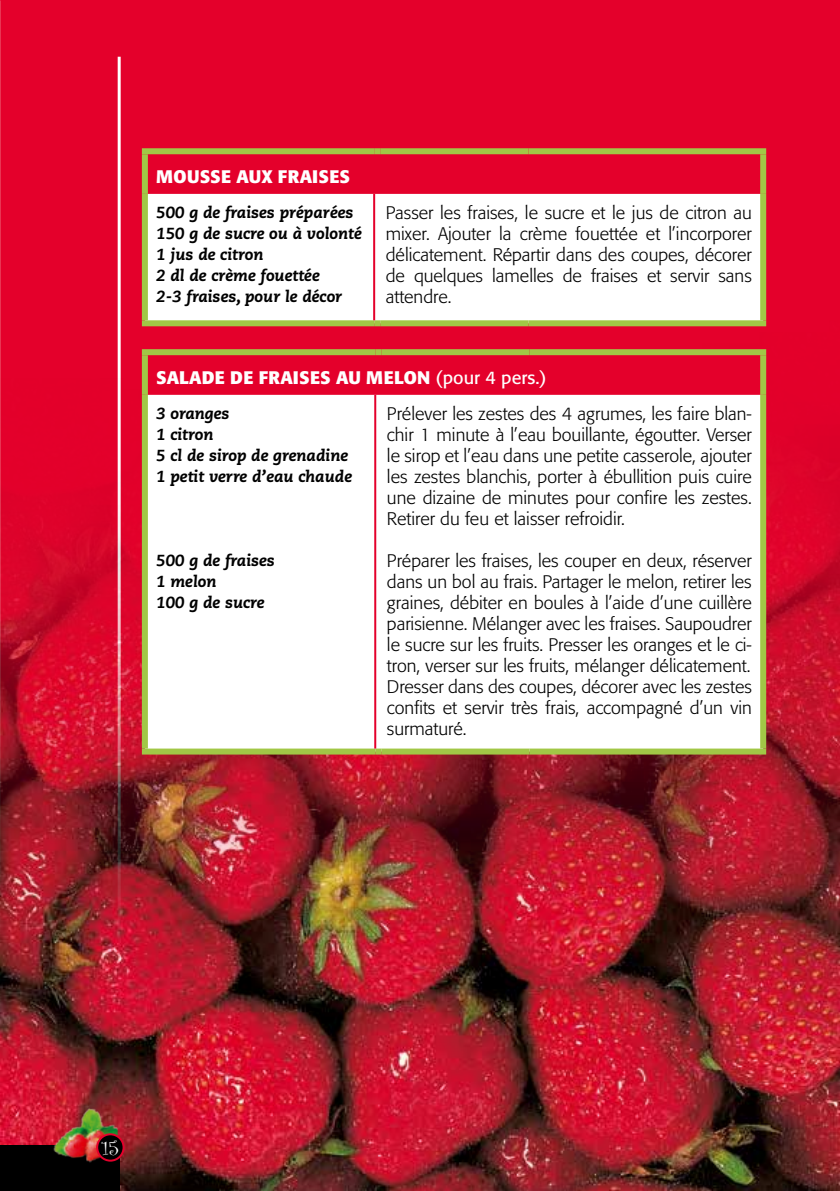
<style>
.page{position:relative;width:840px;height:1191px;background:#fff}
.page>*{position:absolute;margin:0;border:0;box-sizing:border-box;transform-origin:0 0}
.t1{font:20px "Curlz";color:#fff}
.t2{font:300 18px/21px "Formata";color:#000;text-align:justify}
.t3{font:700 18px "Formata";letter-spacing:.02em;color:#fff}
.t4{font:18px "Formata";color:#fff}
.t5{font:italic 800 16px/21px "Caecilia";color:#000}
.s1{font-weight:700}
</style>
<div class="page">
<img style="left:0;top:0;width:839px;height:1191px">
<div style="left:145px;top:151px;width:617px;height:43px;background:#e4002b"></div>
<svg style="left:148px;top:194px;width:611px;height:126px"></svg>
<div style="left:142px;top:148px;width:232px;height:6px;background:#a1c746"></div>
<div style="left:142px;top:154px;width:6px;height:40px;background:#a1c746"></div>
<svg style="left:374px;top:148px;width:6px;height:6px"></svg>
<div style="left:380px;top:148px;width:148px;height:6px;background:#a1c746"></div>
<div style="left:528px;top:148px;width:237px;height:6px;background:#a1c746"></div>
<svg style="left:759px;top:154px;width:6px;height:40px"></svg>
<div style="left:142px;top:194px;width:6px;height:126px;background:#a1c746"></div>
<svg style="left:759px;top:194px;width:6px;height:126px"></svg>
<div style="left:142px;top:320px;width:232px;height:6px;background:#a1c746"></div>
<svg style="left:374px;top:320px;width:6px;height:6px"></svg>
<div style="left:380px;top:320px;width:148px;height:6px;background:#a1c746"></div>
<div style="left:528px;top:320px;width:237px;height:6px;background:#a1c746"></div>
<hr style="left:373px;top:194px;width:2px;height:126px;background:#e4002b">
<div style="left:145px;top:352px;width:617px;height:43px;background:#e4002b"></div>
<svg style="left:148px;top:395px;width:611px;height:353px"></svg>
<div style="left:142px;top:349px;width:233px;height:6px;background:#a1c746"></div>
<div style="left:142px;top:355px;width:6px;height:40px;background:#a1c746"></div>
<svg style="left:375px;top:349px;width:6px;height:6px"></svg>
<div style="left:381px;top:349px;width:148px;height:6px;background:#a1c746"></div>
<div style="left:529px;top:349px;width:236px;height:6px;background:#a1c746"></div>
<svg style="left:759px;top:355px;width:6px;height:40px"></svg>
<div style="left:142px;top:395px;width:6px;height:353px;background:#a1c746"></div>
<svg style="left:759px;top:395px;width:6px;height:353px;fill:#a1c746"></svg>
<div style="left:142px;top:748px;width:233px;height:6px;background:#a1c746"></div>
<svg style="left:375px;top:748px;width:6px;height:6px"></svg>
<div style="left:381px;top:748px;width:148px;height:6px;background:#a1c746"></div>
<div style="left:529px;top:748px;width:236px;height:6px;background:#a1c746"></div>
<hr style="left:374px;top:395px;width:2px;height:353px;background:#e4002b">
<div style="left:0;top:1145px;width:119px;height:46px;background:#000"></div>
<img style="left:49px;top:1104px;width:68px;height:59px">
<div style="left:97px;top:1134px;width:26px;height:26px;background:#000;border-radius:50%"></div>
<div style="left:96px;top:1133px;width:28px;height:28px;border:2px solid #e4002b;border-radius:50%"></div>
<p class="t3" style="left:156px;top:165px;width:55px">MOUSSE</p>
<p class="t3" style="left:236px;top:165px;width:74px">AUX FRAISES</p>
<p class="t5" style="left:156px;top:202px;width:207px">500 g de fraises préparées<br>150 g de sucre ou à volonté<br>1 jus de citron<br>2 dl de crème fouettée<br>2-3 fraises, pour le décor</p>
<p class="t2" style="left:385px;top:202px;width:367px">Passer les fraises, le sucre et le jus de citron au mixer. Ajouter la crème fouettée et l’incorporer délicatement. Répartir dans des coupes, décorer de quelques lamelles de fraises et servir sans attendre.</p>
<p class="t3" style="left:156px;top:366px;width:136px">SALADE DE FRAISES</p>
<p class="t4" style="left:336px;top:366px;width:212px"><span class="s1">AU MELON</span> (pour 4 pers.)</p>
<p class="t5" style="left:156px;top:403px;width:197px">3 oranges<br>1 citron<br>5 cl de sirop de grenadine<br>1 petit verre d’eau chaude</p>
<p class="t2" style="left:387px;top:403px;width:366px">Prélever les zestes des 4 agrumes, les faire blan&shy;chir 1 minute à l’eau bouillante, égoutter. Verser le sirop et l’eau dans une petite casserole, ajouter les zestes blanchis, porter à ébullition puis cuire une dizaine de minutes pour confire les zestes.<br>Retirer du feu et laisser refroidir.</p>
<p class="t2" style="left:387px;top:550px;width:366px">Préparer les fraises, les couper en deux, réserver dans un bol au frais. Partager le melon, retirer les graines, débiter en boules à l’aide d’une cuillère parisienne. Mélanger avec les fraises. Saupoudrer le sucre sur les fruits. Presser les oranges et le ci&shy;tron, verser sur les fruits, mélanger délicatement.<br>Dresser dans des coupes, décorer avec les zestes confits et servir très frais, accompagné d’un vin surmaturé.</p>
<p class="t5" style="left:156px;top:550px;width:120px">500 g de fraises<br>1 melon<br>100 g de sucre</p>
<p class="t1" style="left:102px;top:1134px;width:18px">15</p>
</div>
